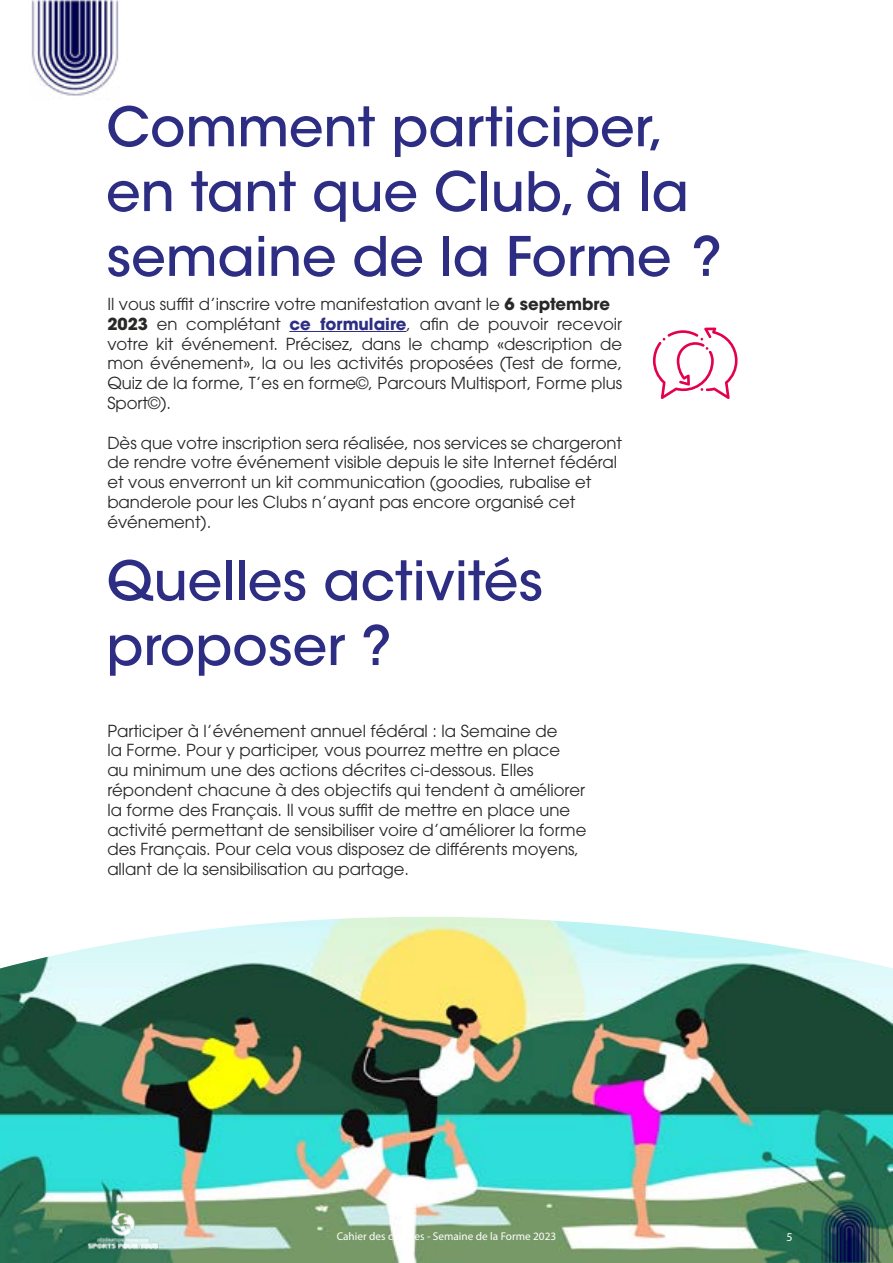
<style>
.page{position:relative;width:893px;height:1263px;background:#fff}
.page>*{position:absolute;margin:0;border:0;box-sizing:border-box;transform-origin:0 0}
.t1{font:500 54px/64.8px "ITC Avant Garde Std";color:#2d2e83}
.t2{font:16.5px/19.8px "ITC Avant Garde Pro";color:#282827}
.t3{font:12px "Myriad Pro";color:#fff}
.t4{font:11.25px "Myriad Pro";color:#fff}
.s1{color:#fff}
.s2{font-weight:700}
.s3{font-weight:700;color:#2d2e83}
</style>
<div class="page">
<img style="left:0;top:917px;width:893px;height:346px">
<svg style="left:653px;top:327px;width:85px;height:72px"></svg>
<img style="left:83px;top:1205px;width:80px;height:48px">
<img style="left:820px;top:1199px;width:58px;height:64px">
<img style="left:31px;top:0;width:88px;height:96px">
<hr style="left:289px;top:331px;width:118px;height:1px;background:#2d2e83">
<h1 class="t1" style="left:106px;top:95px;width:617px">Comment participer, en tant que Club, à la semaine de la Forme <span class="s1">.</span>?</h1>
<p class="t2" style="left:107px;top:294px;width:516px">Il vous suffit d’inscrire votre manifestation avant le <span class="s2">6 septembre 2023</span> en complétant <span class="s3">ce formulaire</span>, afin de pouvoir recevoir votre kit événement. Précisez, dans le champ «description de mon événement», la ou les activités proposées (Test de forme, Quiz de la forme, T’es en forme©, Parcours Multisport, Forme plus Sport©).</p>
<p class="t2" style="left:107px;top:432px;width:516px">Dès que votre inscription sera réalisée, nos services se chargeront de rendre votre événement visible depuis le site Internet fédéral et vous enverront un kit communication (goodies, rubalise et banderole pour les Clubs n’ayant pas encore organisé cet événement).</p>
<h1 class="t1" style="left:106px;top:548px;width:439px">Quelles activités proposer ?</h1>
<p class="t2" style="left:107px;top:720px;width:481px">Participer à l’événement annuel fédéral : la Semaine de<br>la Forme. Pour y participer, vous pourrez mettre en place<br>au minimum une des actions décrites ci-dessous. Elles répondent chacune à des objectifs qui tendent à améliorer la forme des Français. Il vous suffit de mettre en place une activité permettant de sensibiliser voire d’améliorer la forme des Français. Pour cela vous disposez de différents moyens, allant de la sensibilisation au partage.</p>
<p class="t4" style="left:337px;top:1229px;width:221px">Cahier des charges - Semaine de la Forme 2023</p>
<p class="t3" style="left:786px;top:1229px;width:8px">5</p>
</div>
